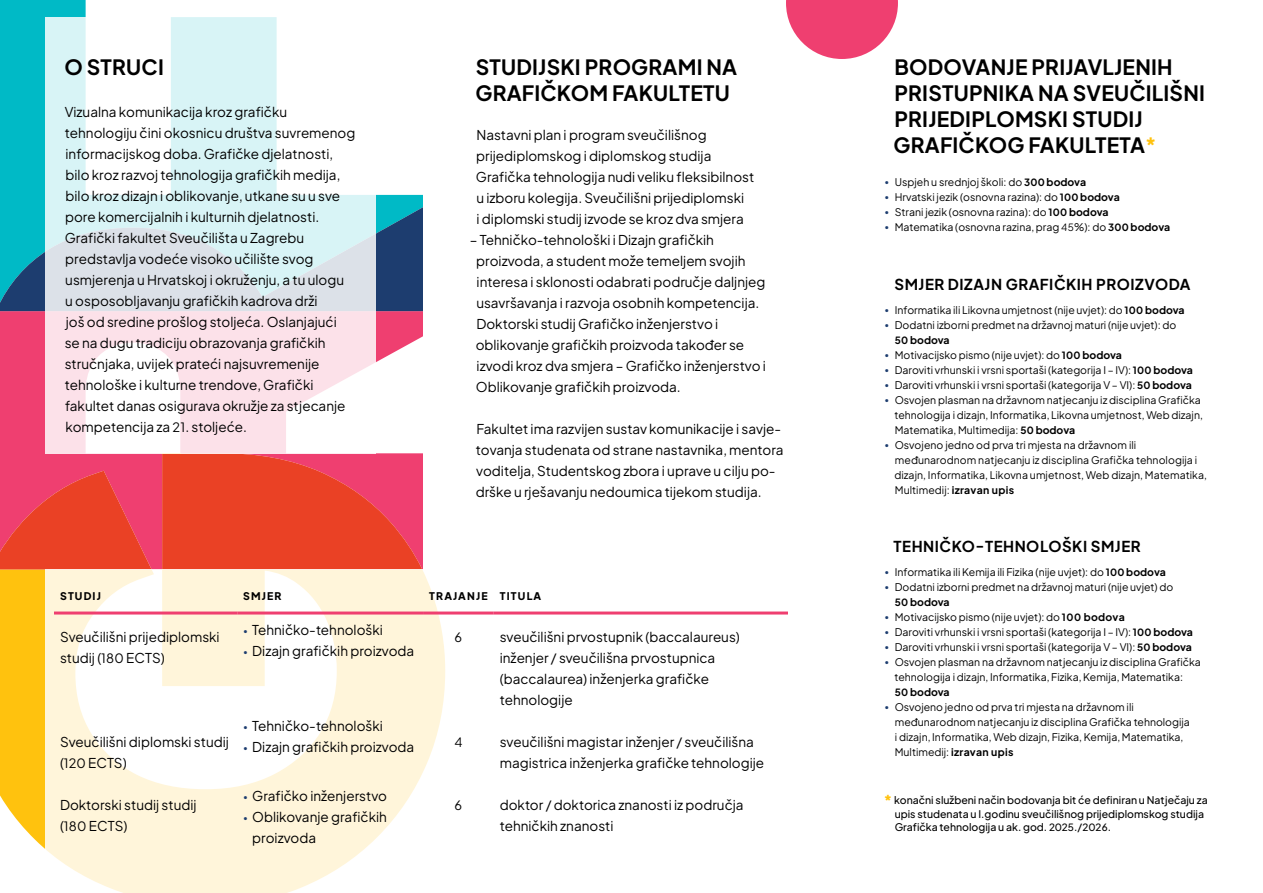
<style>
.page{position:relative;width:1263px;height:893px;background:#fff}
.page>*{position:absolute;margin:0;border:0;box-sizing:border-box;transform-origin:0 0}
.t1{font:700 21px/26px "Plus Jakarta Sans";letter-spacing:.01em;color:#000}
.t2{font:700 15px "Plus Jakarta Sans";letter-spacing:.035em;color:#000}
.t3{font:13.5px/21px "Plus Jakarta Sans";color:#000}
.t4{font:12.9px "Plus Jakarta Sans";color:#000}
.t5{font:10.5px/15px "Plus Jakarta Sans";color:#000}
.t6{font:500 10.5px/13.5px "Plus Jakarta Sans";color:#000}
.t7{font:800 10.5px "Plus Jakarta Sans";letter-spacing:.11em;color:#000}
.s1{font-size:12.9px}
.s2{font-size:9px;color:#1d3d6f}
.s3{color:#ffc20e}
.s4{font-weight:700;font-size:10.05px}
.s5{font-weight:700}
.s6{font-size:10.05px}
.s7{font-weight:800;font-size:15px;color:#ffc20e}
</style>
<div class="page">
<svg style="left:0;top:0;width:423px;height:195px"></svg>
<svg style="left:0;top:311px;width:423px;height:259px;fill:#ef3f70"></svg>
<svg style="left:0;top:195px;width:423px;height:116px;background:#107495"></svg>
<svg style="left:162px;top:453px;width:260px;height:117px;background:#eb4337"></svg>
<svg style="left:0;top:471px;width:152px;height:99px;background:#ec4242"></svg>
<svg style="left:0;top:570px;width:45px;height:279px;background:#ffc723"></svg>
<svg style="left:45px;top:17px;width:331px;height:436px"></svg>
<svg style="left:45px;top:570px;width:743px;height:323px"></svg>
<hr style="left:54px;top:611px;width:183px;height:3px;background:#ef3f70">
<hr style="left:237px;top:611px;width:186px;height:3px;background:#ef3f70">
<hr style="left:423px;top:611px;width:71px;height:3px;background:#ef3f70">
<hr style="left:494px;top:611px;width:294px;height:3px;background:#ef3f70">
<svg style="left:786px;top:0;width:112px;height:59px"></svg>
<h1 class="t1" style="left:64px;top:51px;width:101px">O STRUCI</h1>
<p class="t3" style="left:65px;top:100px;width:292px">Vizualna komunikacija kroz grafičku tehnologiju čini okosnicu društva suvremenog informacijskog doba. Grafičke djelatnosti, bilo kroz razvoj tehnologija grafičkih medija, bilo kroz dizajn i oblikovanje, utkane su u sve pore komercijalnih i kulturnih djelatnosti.<br>Grafički fakultet Sveučilišta u Zagrebu predstavlja vodeće visoko učilište svog usmjerenja u Hrvatskoj i okruženju, a tu ulogu<br>u osposobljavanju grafičkih kadrova drži<br>još od sredine prošlog stoljeća. Oslanjajući<br>se na dugu tradiciju obrazovanja grafičkih stručnjaka, uvijek prateći najsuvremenije tehnološke i kulturne trendove, Grafički fakultet danas osigurava okružje za stjecanje kompetencija za <span class="s1">21</span>. stoljeće.</p>
<h1 class="t1" style="left:475px;top:51px;width:263px">STUDIJSKI PROGRAMI NA<br>GRAFIČKOM FAKULTETU</h1>
<p class="t3" style="left:476px;top:123px;width:280px">Nastavni plan i program sveučilišnog prijediplomskog i diplomskog studija Grafička tehnologija nudi veliku fleksibilnost u izboru kolegija. Sveučilišni prijediplomski<br>i diplomski studij izvode se kroz dva smjera</p>
<p class="t3" style="left:476px;top:228px;width:292px;text-indent:-6px">– Tehničko-tehnološki i Dizajn grafičkih proizvoda, a student može temeljem svojih interesa i sklonosti odabrati područje daljnjeg usavršavanja i razvoja osobnih kompetencija.<br>Doktorski studij Grafičko inženjerstvo i oblikovanje grafičkih proizvoda također se izvodi kroz dva smjera – Grafičko inženjerstvo i Oblikovanje grafičkih proizvoda.</p>
<p class="t3" style="left:476px;top:417px;width:309px">Fakultet ima razvijen sustav komunikacije i savje&shy;tovanja studenata od strane nastavnika, mentora voditelja, Studentskog zbora i uprave u cilju po&shy;drške u rješavanju nedoumica tijekom studija.</p>
<p class="t7" style="left:60px;top:586px;width:42px">STUDIJ</p>
<p class="t7" style="left:243px;top:586px;width:40px">SMJER</p>
<p class="t7" style="left:429px;top:586px;width:113px">TRAJANJE TITULA</p>
<p class="t3" style="left:60px;top:625px;width:161px">Sveučilišni prijediplomski studij (<span class="s1">180</span> ECTS)</p>
<p class="t3" style="left:243px;top:618px;width:141px"><span class="s2">•</span> Tehničko-tehnološki</p>
<p class="t3" style="left:243px;top:639px;width:173px"><span class="s2">•</span> Dizajn grafičkih proizvoda</p>
<p class="t4" style="left:455px;top:627px;width:9px">6</p>
<p class="t3" style="left:500px;top:625px;width:242px">sveučilišni prvostupnik (baccalaureus) inženjer / sveučilišna prvostupnica (baccalaurea) inženjerka grafičke tehnologije</p>
<p class="t3" style="left:60px;top:730px;width:170px">Sveučilišni diplomski studij (<span class="s1">120</span> ECTS)</p>
<p class="t3" style="left:60px;top:793px;width:138px">Doktorski studij studij (<span class="s1">180</span> ECTS)</p>
<p class="t3" style="left:243px;top:714px;width:141px"><span class="s2">•</span> Tehničko-tehnološki</p>
<p class="t3" style="left:243px;top:735px;width:173px"><span class="s2">•</span> Dizajn grafičkih proizvoda</p>
<p class="t4" style="left:454px;top:732px;width:10px">4</p>
<p class="t3" style="left:500px;top:730px;width:266px">sveučilišni magistar inženjer / sveučilišna magistrica inženjerka grafičke tehnologije</p>
<p class="t3" style="left:243px;top:784px;width:145px"><span class="s2">•</span> Grafičko inženjerstvo</p>
<p class="t3" style="left:252px;top:805px;width:136px;text-indent:-9px"><span class="s2">•</span> Oblikovanje grafičkih proizvoda</p>
<p class="t4" style="left:455px;top:795px;width:9px">6</p>
<p class="t3" style="left:500px;top:793px;width:245px">doktor / doktorica znanosti iz područja tehničkih znanosti</p>
<h1 class="t1" style="left:893px;top:51px;width:313px">BODOVANJE PRIJAVLJENIH<br>PRISTUPNIKA NA SVEUČILIŠNI<br>PRIJEDIPLOMSKI STUDIJ<br>GRAFIČKOG FAKULTETA<span class="s3">*</span></h1>
<p class="t5" style="left:885px;top:174px;width:203px"><span class="s2">•</span> Uspjeh u srednjoj školi: do <span class="s4">300</span> <span class="s5">bodova</span></p>
<p class="t5" style="left:885px;top:189px;width:237px"><span class="s2">•</span> Hrvatski jezik (osnovna razina): do <span class="s4">100</span> <span class="s5">bodova</span></p>
<p class="t5" style="left:885px;top:204px;width:225px"><span class="s2">•</span> Strani jezik (osnovna razina): do <span class="s4">100</span> <span class="s5">bodova</span></p>
<p class="t5" style="left:885px;top:219px;width:287px"><span class="s2">•</span> Matematika (osnovna razina, prag <span class="s6">45</span>%): do <span class="s4">300</span> <span class="s5">bodova</span></p>
<p class="t2" style="left:894px;top:270px;width:298px">SMJER DIZAJN GRAFIČKIH PROIZVODA</p>
<p class="t5" style="left:885px;top:301px;width:302px"><span class="s2">•</span> Informatika ili Likovna umjetnost (nije uvjet): do <span class="s4">100</span> <span class="s5">bodova</span></p>
<p class="t5" style="left:895px;top:316px;width:283px;text-indent:-10px"><span class="s2">•</span> Dodatni izborni predmet na državnoj maturi (nije uvjet): do<br><span class="s4">50</span> <span class="s5">bodova</span></p>
<p class="t5" style="left:885px;top:346px;width:239px"><span class="s2">•</span> Motivacijsko pismo (nije uvjet): do <span class="s4">100</span> <span class="s5">bodova</span></p>
<p class="t5" style="left:885px;top:361px;width:310px"><span class="s2">•</span> Daroviti vrhunski i vrsni sportaši (kategorija I – IV): <span class="s4">100</span> <span class="s5">bodova</span></p>
<p class="t5" style="left:885px;top:376px;width:309px"><span class="s2">•</span> Daroviti vrhunski i vrsni sportaši (kategorija V – VI): <span class="s4">50</span> <span class="s5">bodova</span></p>
<p class="t5" style="left:895px;top:391px;width:310px;text-indent:-10px"><span class="s2">•</span> Osvojen plasman na državnom natjecanju iz disciplina Grafička tehnologija i dizajn, Informatika, Likovna umjetnost, Web dizajn,<br>Matematika, Multimedija: <span class="s4">50</span> <span class="s5">bodova</span></p>
<p class="t5" style="left:894px;top:436px;width:314px;text-indent:-10px"><span class="s2">•</span> Osvojeno jedno od prva tri mjesta na državnom ili međunarodnom natjecanju iz disciplina Grafička tehnologija i dizajn, Informatika, Likovna umjetnost, Web dizajn, Matematika, Multimedij: <span class="s5">izravan upis</span></p>
<p class="t2" style="left:893px;top:533px;width:249px">TEHNIČKO-TEHNOLOŠKI SMJER</p>
<p class="t5" style="left:885px;top:564px;width:283px"><span class="s2">•</span> Informatika ili Kemija ili Fizika (nije uvjet): do <span class="s4">100</span> <span class="s5">bodova</span></p>
<p class="t5" style="left:895px;top:579px;width:280px;text-indent:-10px"><span class="s2">•</span> Dodatni izborni predmet na državnoj maturi (nije uvjet) do<br><span class="s4">50</span> <span class="s5">bodova</span></p>
<p class="t5" style="left:885px;top:609px;width:242px"><span class="s2">•</span> Motivacijsko pismo (nije uvjet): do <span class="s4">100</span> <span class="s5">bodova</span></p>
<p class="t5" style="left:885px;top:624px;width:310px"><span class="s2">•</span> Daroviti vrhunski i vrsni sportaši (kategorija I – IV): <span class="s4">100</span> <span class="s5">bodova</span></p>
<p class="t5" style="left:885px;top:639px;width:309px"><span class="s2">•</span> Daroviti vrhunski i vrsni sportaši (kategorija V – VI): <span class="s4">50</span> <span class="s5">bodova</span></p>
<p class="t5" style="left:895px;top:654px;width:308px;text-indent:-10px"><span class="s2">•</span> Osvojen plasman na državnom natjecanju iz disciplina Grafička tehnologija i dizajn, Informatika, Fizika, Kemija, Matematika:<br><span class="s4">50</span> <span class="s5">bodova</span></p>
<p class="t5" style="left:895px;top:699px;width:297px;text-indent:-10px"><span class="s2">•</span> Osvojeno jedno od prva tri mjesta na državnom ili međunarodnom natjecanju iz disciplina Grafička tehnologija i dizajn, Informatika, Web dizajn, Fizika, Kemija, Matematika, Multimedij: <span class="s5">izravan upis</span></p>
<p class="t6" style="left:895px;top:792px;width:314px;text-indent:-11px"><span class="s7">*</span> konačni službeni način bodovanja bit će definiran u Natječaju za upis studenata u I. godinu sveučilišnog prijediplomskog studija<br>Grafička tehnologija u ak. god. <span class="s6">2025</span>./<span class="s6">2026</span>.</p>
</div>
